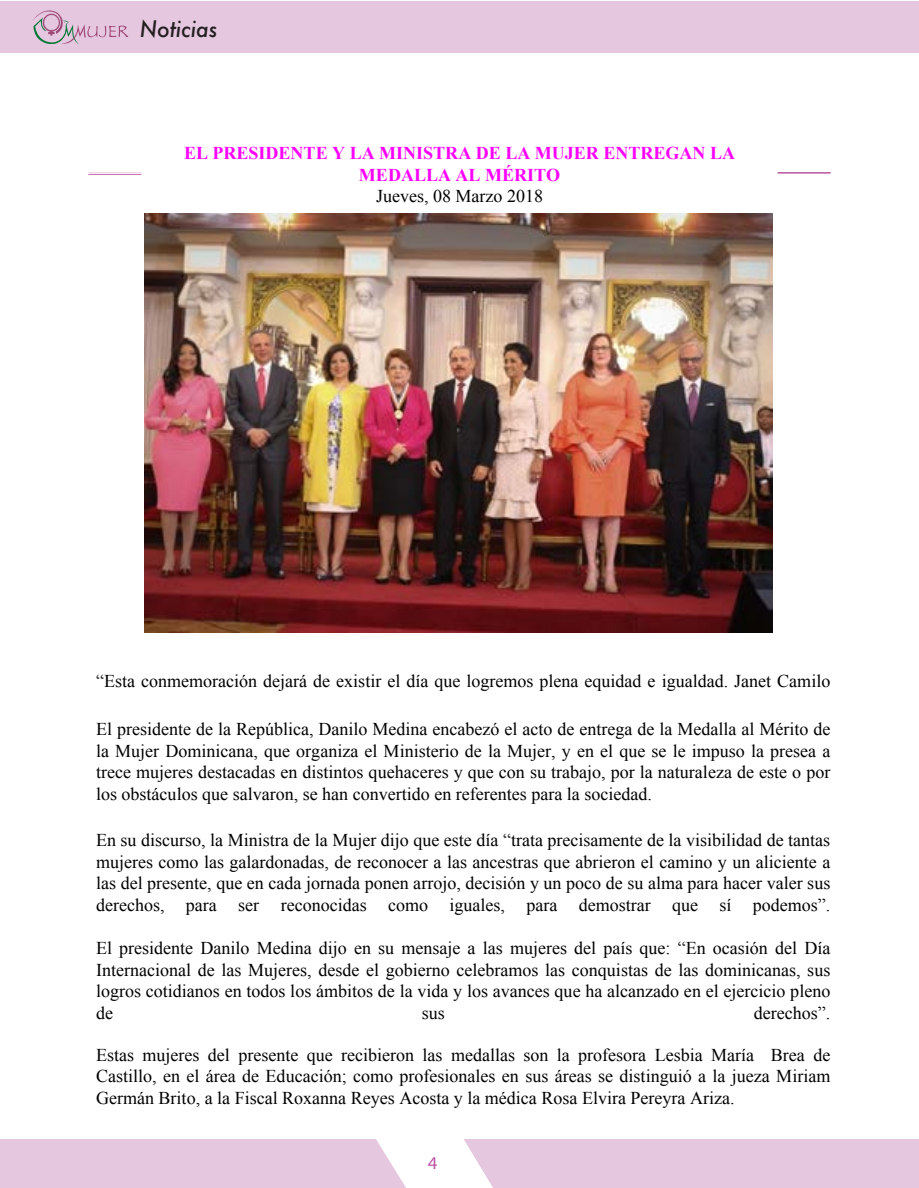
<style>
.page{position:relative;width:919px;height:1188px;background:#fff}
.page>*{position:absolute;margin:0;border:0;box-sizing:border-box;transform-origin:0 0}
.t1{font:italic 500 22.2px "Futura";color:#231f20;scale:.94 1}
.t2{font:18px/21.6px "Times New Roman";color:#000;text-align:justify}
.t3{font:700 18px/21.6px "Times New Roman";color:#f0f;text-align:center}
.t4{font:18px "Myriad Pro";color:#bc55a1;scale:1.05 1}
</style>
<div class="page">
<div style="left:0;top:1px;width:917px;height:51px;background:#e5c7df"></div>
<div style="left:1px;top:1139px;width:917px;height:49px;background:#e5c7df"></div>
<svg style="left:376px;top:1139px;width:117px;height:49px"></svg>
<svg style="left:32px;top:10px;width:96px;height:35px"></svg>
<hr style="left:88px;top:174px;width:53px;height:1px;background:#bc55a1">
<hr style="left:777px;top:172px;width:53px;height:2px;background:#bc55a1">
<img style="left:144px;top:214px;width:628px;height:418px">
<p class="t1" style="left:140px;top:14px;width:84px">Noticias</p>
<p class="t3" style="left:184px;top:142px;width:552px">EL PRESIDENTE Y LA MINISTRA DE LA MUJER ENTREGAN LA<br>MEDALLA AL MÉRITO</p>
<p class="t2" style="left:376px;top:185px;width:168px">Jueves, 08 Marzo 2018</p>
<p class="t2" style="left:96px;top:670px;width:735px">“Esta conmemoración dejará de existir el día que logremos plena equidad e igualdad. Janet Camilo</p>
<p class="t2" style="left:96px;top:717px;width:735px">El presidente de la República, Danilo Medina encabezó el acto de entrega de la Medalla al Mérito de la Mujer Dominicana, que organiza el Ministerio de la Mujer, y en el que se le impuso la presea a trece mujeres destacadas en distintos quehaceres y que con su trabajo, por la naturaleza de este o por los obstáculos que salvaron, se han convertido en referentes para la sociedad.</p>
<p class="t2" style="left:96px;top:828px;width:735px">En su discurso, la Ministra de la Mujer dijo que este día “trata precisamente de la visibilidad de tantas mujeres como las galardonadas, de reconocer a las ancestras que abrieron el camino y un aliciente a las del presente, que en cada jornada ponen arrojo, decisión y un poco de su alma para hacer valer sus derechos, para ser reconocidas como iguales, para demostrar que sí podemos”.</p>
<p class="t2" style="left:96px;top:936px;width:735px">El presidente Danilo Medina dijo en su mensaje a las mujeres del país que: “En ocasión del Día Internacional de las Mujeres, desde el gobierno celebramos las conquistas de las dominicanas, sus logros cotidianos en todos los ámbitos de la vida y los avances que ha alcanzado en el ejercicio pleno de</p>
<p class="t2" style="left:421px;top:1001px;width:25px">sus</p>
<p class="t2" style="left:753px;top:1001px;width:78px">derechos”.</p>
<p class="t2" style="left:96px;top:1043px;width:735px">Estas mujeres del presente que recibieron las medallas son la profesora Lesbia María Brea de Castillo, en el área de Educación; como profesionales en sus áreas se distinguió a la jueza Miriam Germán Brito, a la Fiscal Roxanna Reyes Acosta y la médica Rosa Elvira Pereyra Ariza.</p>
<p class="t4" style="left:427px;top:1152px;width:11px">4</p>
</div>
